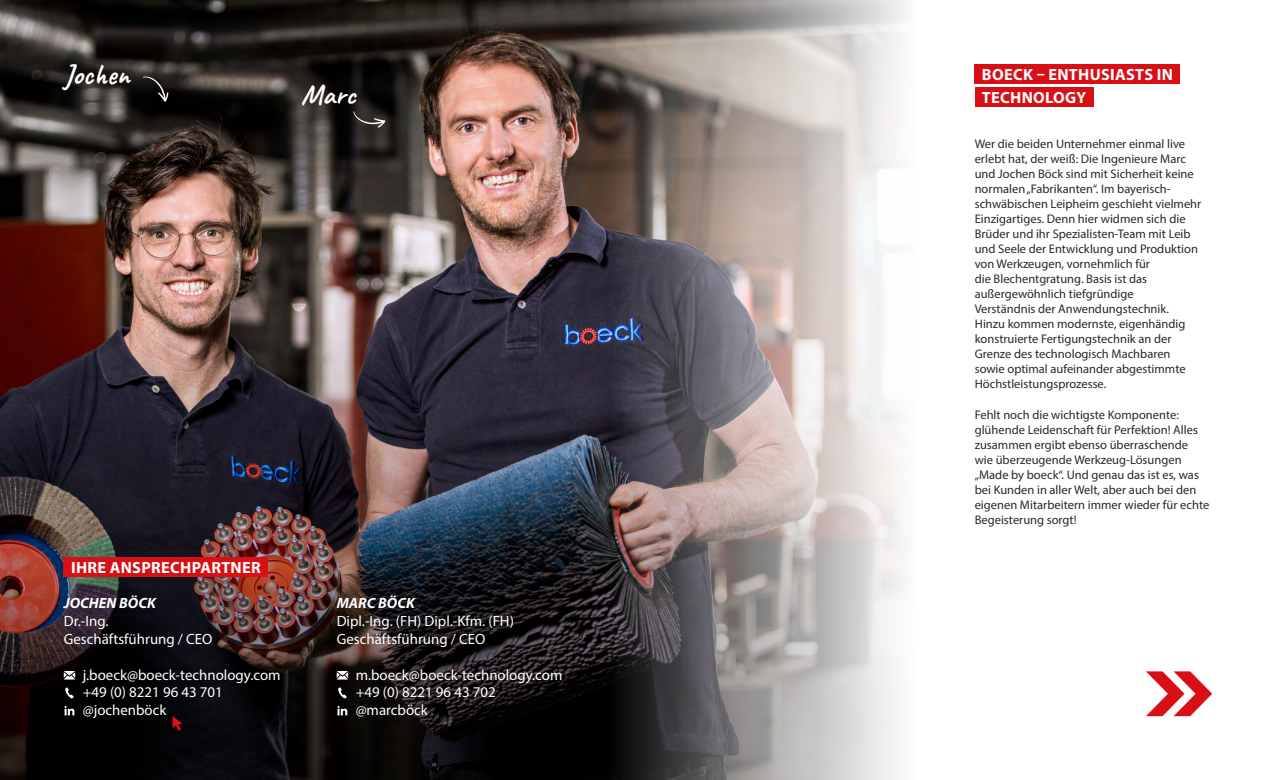
<style>
.page{position:relative;width:1276px;height:780px;background:#fff}
.page>*{position:absolute;margin:0;border:0;box-sizing:border-box;transform-origin:0 0}
.t1{font:28.75px "Caveat";color:#fff}
.t2{font:700 16.25px/23.8px "Myriad Pro";letter-spacing:.02em;color:#fff}
.t3{font:14.88px/17.9px "Myriad Pro";color:#fff}
.t4{font:italic 700 14.88px "Myriad Pro";color:#fff}
.t5{font:12.5px/15px "Myriad Pro";color:#262a2c}
</style>
<div class="page">
<img style="left:0;top:0;width:609px;height:780px">
<svg style="left:609px;top:0;width:582px;height:780px"></svg>
<svg style="left:143px;top:76px;width:25px;height:26px"></svg>
<svg style="left:353px;top:111px;width:32px;height:17px"></svg>
<svg style="left:1146px;top:671px;width:66px;height:45px"></svg>
<svg style="left:172px;top:716px;width:10px;height:14px"></svg>
<div style="left:974px;top:64px;width:206px;height:20px;background:#d90f16"></div>
<div style="left:974px;top:88px;width:119px;height:19px;background:#d90f16"></div>
<div style="left:64px;top:557px;width:204px;height:20px;background:#d90f16"></div>
<svg style="left:65px;top:706px;width:9px;height:9px"></svg>
<svg style="left:65px;top:687px;width:9px;height:11px"></svg>
<svg style="left:64px;top:671px;width:11px;height:8px"></svg>
<svg style="left:337px;top:706px;width:10px;height:9px"></svg>
<svg style="left:338px;top:687px;width:9px;height:11px"></svg>
<svg style="left:337px;top:671px;width:11px;height:8px"></svg>
<h1 class="t1" style="left:64px;top:56px;width:67px">Jochen</h1>
<h1 class="t1" style="left:301px;top:76px;width:56px">Marc</h1>
<h2 class="t2" style="left:71px;top:555px;width:191px">IHRE ANSPRECHPARTNER</h2>
<p class="t4" style="left:64px;top:593px;width:94px">JOCHEN BÖCK</p>
<p class="t3" style="left:64px;top:611px;width:150px">Dr.-Ing.<br>Geschäftsführung / CEO</p>
<p class="t3" style="left:83px;top:665px;width:199px">j.boeck@boeck-technology.com +49 (0) 8221 96 43 701 @jochenböck</p>
<p class="t4" style="left:337px;top:593px;width:80px">MARC BÖCK</p>
<p class="t3" style="left:337px;top:611px;width:179px">Dipl.-Ing. (FH) Dipl.-Kfm. (FH)<br>Geschäftsführung / CEO</p>
<p class="t3" style="left:356px;top:665px;width:208px">m.boeck@boeck-technology.com +49 (0) 8221 96 43 702 @marcböck</p>
<h2 class="t2" style="left:982px;top:62px;width:192px">BOECK – ENTHUSIASTS IN<br>TECHNOLOGY</h2>
<p class="t5" style="left:974px;top:136px;width:228px">Wer die beiden Unternehmer einmal live erlebt hat, der weiß: Die Ingenieure Marc und Jochen Böck sind mit Sicherheit keine normalen „Fabrikanten“. Im bayerisch&shy;schwäbischen Leipheim geschieht vielmehr Einzigartiges. Denn hier widmen sich die Brüder und ihr Spezialisten-Team mit Leib und Seele der Entwicklung und Produktion von Werkzeugen, vornehmlich für<br>die Blechentgratung. Basis ist das außergewöhnlich tiefgründige<br>Verständnis der Anwendungstechnik.<br>Hinzu kommen modernste, eigenhändig konstruierte Fertigungstechnik an der Grenze des technologisch Machbaren sowie optimal aufeinander abgestimmte Höchstleistungsprozesse.</p>
<p class="t5" style="left:974px;top:406px;width:236px">Fehlt noch die wichtigste Komponente: glühende Leidenschaft für Perfektion! Alles zusammen ergibt ebenso überraschende wie überzeugende Werkzeug-Lösungen „Made by boeck“. Und genau das ist es, was bei Kunden in aller Welt, aber auch bei den eigenen Mitarbeitern immer wieder für echte Begeisterung sorgt!</p>
</div>
